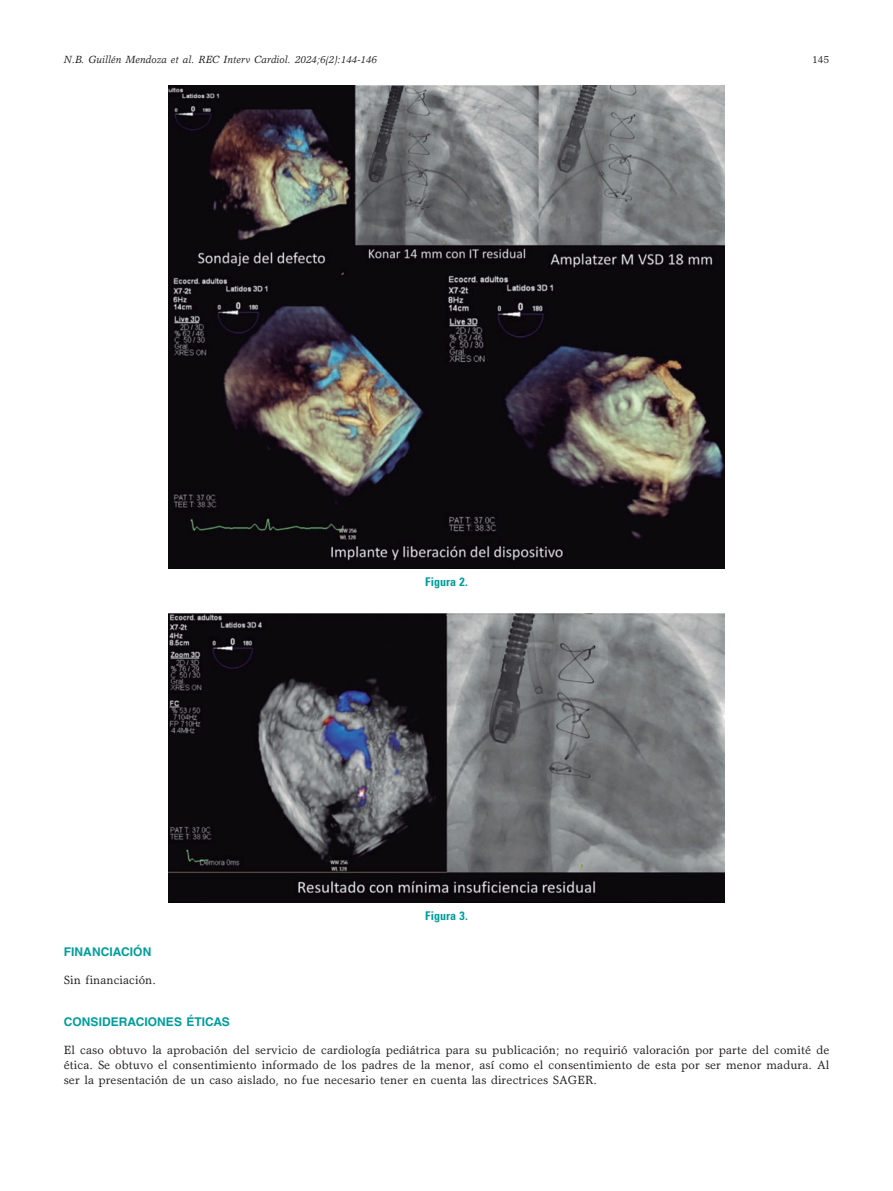
<style>
.page{position:relative;width:893px;height:1191px;background:#fff}
.page>*{position:absolute;margin:0;border:0;box-sizing:border-box;transform-origin:0 0}
.t1{font:12px/15px "Garth Graphic Std";letter-spacing:.005em;color:#231f20;text-align:justify}
.t2{font:700 12px "Helvetica LT Std";letter-spacing:.005em;color:#009d9d}
.t3{font:700 condensed 12px "Univers LT Std";letter-spacing:.005em;color:#009d9d}
.t4{font:italic 10.5px "Garth Graphic Std";letter-spacing:.005em;color:#231f20}
.t5{font:10.5px "Garth Graphic Std";color:#231f20}
</style>
<div class="page">
<img style="left:169px;top:613px;width:555px;height:289px">
<img style="left:168px;top:85px;width:557px;height:483px">
<p class="t4" style="left:64px;top:53px;width:315px">N.B. Guillén Mendoza et al. REC Interv Cardiol. 2024;6(2):144-146</p>
<p class="t5" style="left:812px;top:53px;width:19px">145</p>
<p class="t3" style="left:425px;top:574px;width:44px">Figura 2.</p>
<p class="t3" style="left:425px;top:908px;width:44px">Figura 3.</p>
<p class="t2" style="left:64px;top:944px;width:89px">FINANCIACIÓN</p>
<p class="t1" style="left:64px;top:971px;width:94px">Sin financiación.</p>
<p class="t2" style="left:64px;top:1014px;width:168px">CONSIDERACIONES ÉTICAS</p>
<p class="t1" style="left:64px;top:1042px;width:767px">El caso obtuvo la aprobación del servicio de cardiología pediátrica para su publicación; no requirió valoración por parte del comité de ética. Se obtuvo el consentimiento informado de los padres de la menor, así como el consentimiento de esta por ser menor madura. Al ser la presentación de un caso aislado, no fue necesario tener en cuenta las directrices SAGER.</p>
</div>
